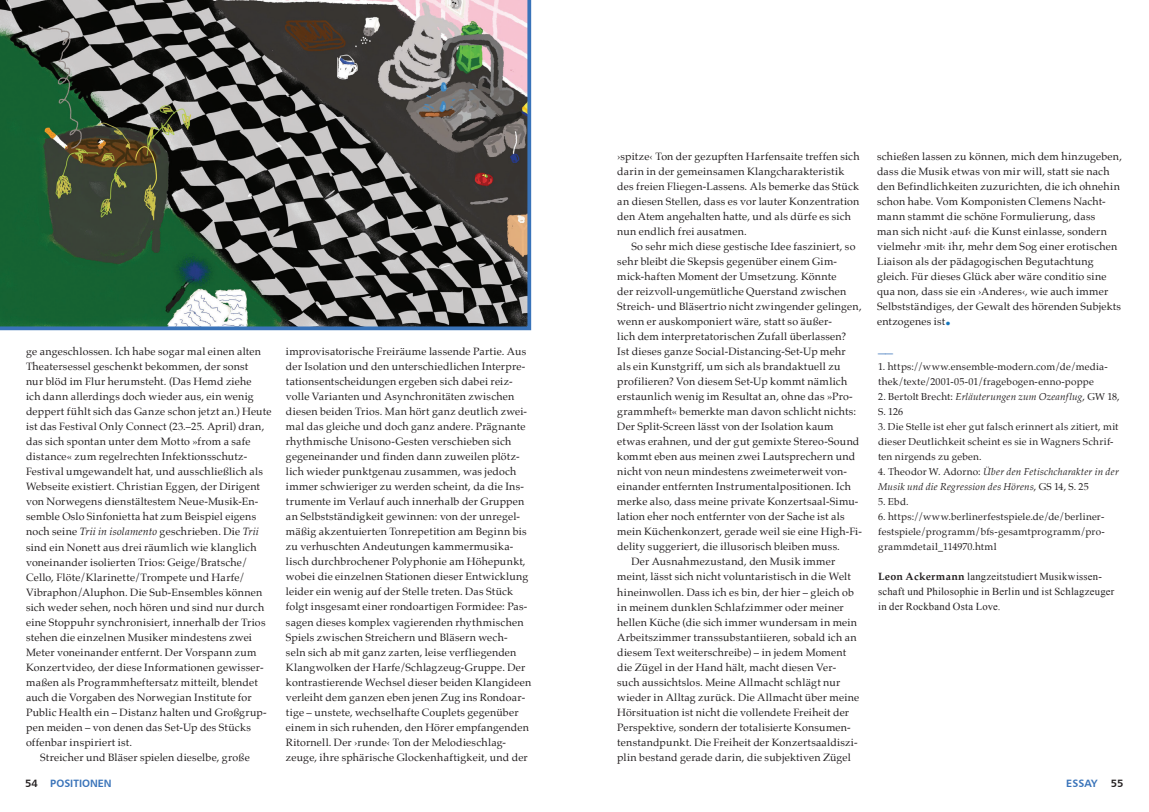
<style>
.page{position:relative;width:1149px;height:812px;background:#fff}
.page>*{position:absolute;margin:0;border:0;box-sizing:border-box;transform-origin:0 0}
.t1{font:700 23.75px "Palatino";color:#1575bb}
.t2{font:15px "Times New Roman";color:#3973b9}
.t3{font:10.62px/15px "Palatino";letter-spacing:.02em;color:#231f20}
.t4{font:10.62px/15px "Times New Roman";letter-spacing:.02em;color:#231f20}
.t5{font:10.62px "Humanist 777 BT Bold B";color:#3973b9}
.t6{font:10.62px "Humanist 777 BT Bold B";color:#231f20}
.t7{font:10px/15px "Palatino";letter-spacing:.02em;color:#231f20}
.t8{font:italic 10px/15px "Palatino";letter-spacing:.02em;color:#231f20}
.s1{font-style:italic}
.s2{color:#231f20}
.s3{font-style:normal}
.s4{font-family:"Palatino";font-weight:700}
</style>
<div class="page">
<svg style="left:0;top:0;width:531px;height:330px;background:#535f55"></svg>
<p class="t3" style="left:26px;top:344px;width:236px">ge angeschlossen. Ich habe sogar mal einen alten</p>
<p class="t3" style="left:26px;top:359px;width:224px">Theatersessel geschenkt bekommen, der sonst</p>
<p class="t3" style="left:26px;top:374px;width:227px">nur blöd im Flur herumsteht. (Das Hemd ziehe</p>
<p class="t3" style="left:26px;top:389px;width:229px">ich dann allerdings doch wieder aus, ein wenig</p>
<p class="t3" style="left:26px;top:404px;width:247px">deppert fühlt sich das Ganze schon jetzt an.) Heute</p>
<p class="t3" style="left:26px;top:419px;width:240px">ist das Festival Only Connect (23.–25. April) dran,</p>
<p class="t3" style="left:26px;top:434px;width:226px">das sich spontan unter dem Motto »from a safe</p>
<p class="t3" style="left:26px;top:449px;width:222px">distance« zum regelrechten Infektionsschutz-</p>
<p class="t3" style="left:26px;top:464px;width:238px">Festival umgewandelt hat, und ausschließlich als</p>
<p class="t3" style="left:26px;top:479px;width:235px">Webseite existiert. Christian Eggen, der Dirigent</p>
<p class="t3" style="left:26px;top:494px;width:234px">von Norwegens dienstältestem Neue-Musik-En-</p>
<p class="t3" style="left:26px;top:509px;width:232px">semble Oslo Sinfonietta hat zum Beispiel eigens</p>
<p class="t3" style="left:26px;top:524px;width:234px">noch seine <span class="s1">Trii in isolamento</span> geschrieben. Die <span class="s1">Trii</span></p>
<p class="t3" style="left:26px;top:539px;width:232px">sind ein Nonett aus drei räumlich wie klanglich</p>
<p class="t3" style="left:26px;top:554px;width:223px">voneinander isolierten Trios: Geige/Bratsche/</p>
<p class="t3" style="left:26px;top:569px;width:221px">Cello, Flöte/Klarinette/Trompete und Harfe/</p>
<p class="t3" style="left:26px;top:584px;width:238px">Vibraphon/Aluphon. Die Sub-Ensembles können</p>
<p class="t3" style="left:26px;top:599px;width:239px">sich weder sehen, noch hören und sind nur durch</p>
<p class="t3" style="left:26px;top:614px;width:241px">eine Stoppuhr synchronisiert, innerhalb der Trios</p>
<p class="t3" style="left:26px;top:629px;width:227px">stehen die einzelnen Musiker mindestens zwei</p>
<p class="t3" style="left:26px;top:644px;width:232px">Meter voneinander entfernt. Der Vorspann zum</p>
<p class="t3" style="left:26px;top:659px;width:239px">Konzertvideo, der diese Informationen gewisser-</p>
<p class="t3" style="left:26px;top:674px;width:233px">maßen als Programmheftersatz mitteilt, blendet</p>
<p class="t3" style="left:26px;top:689px;width:227px">auch die Vorgaben des Norwegian Institute for</p>
<p class="t3" style="left:26px;top:704px;width:242px">Public Health ein – Distanz halten und Großgrup-</p>
<p class="t3" style="left:26px;top:719px;width:226px">pen meiden – von denen das Set-Up des Stücks</p>
<p class="t3" style="left:26px;top:734px;width:107px">offenbar inspiriert ist.</p>
<p class="t3" style="left:40px;top:749px;width:211px">Streicher und Bläser spielen dieselbe, große</p>
<p class="t5" style="left:25px;top:776px;width:88px"><span class="s2">54</span> POSITIONEN</p>
<p class="t3" style="left:286px;top:344px;width:247px">improvisatorische Freiräume lassende Partie. Aus der Isolation und den unterschiedlichen Interpre&shy;tationsentscheidungen ergeben sich dabei reiz&shy;volle Varianten und Asynchronitäten zwischen diesen beiden Trios. Man hört ganz deutlich zwei&shy;mal das gleiche und doch ganz andere. Prägnante rhythmische Unisono-Gesten verschieben sich gegeneinander und finden dann zuweilen plötz&shy;lich wieder punktgenau zusammen, was jedoch immer schwieriger zu werden scheint, da die Ins&shy;trumente im Verlauf auch innerhalb der Gruppen an Selbstständigkeit gewinnen: von der unregel&shy;mäßig akzentuierten Tonrepetition am Beginn bis zu verhuschten Andeutungen kammermusika&shy;lisch durchbrochener Polyphonie am Höhepunkt, wobei die einzelnen Stationen dieser Entwicklung leider ein wenig auf der Stelle treten. Das Stück folgt insgesamt einer rondoartigen Formidee: Pas&shy;sagen dieses komplex vagierenden rhythmischen Spiels zwischen Streichern und Bläsern wech-<br>seln sich ab mit ganz zarten, leise verfliegenden Klangwolken der Harfe/Schlagzeug-Gruppe. Der kontrastierende Wechsel dieser beiden Klangideen verleiht dem ganzen eben jenen Zug ins Rondoar&shy;tige – unstete, wechselhafte Couplets gegenüber einem in sich ruhenden, den Hörer empfangenden Ritornell. Der ›runde‹ Ton der Melodieschlag&shy;zeuge, ihre sphärische Glockenhaftigkeit, und der</p>
<p class="t3" style="left:617px;top:149px;width:244px">›spitze‹ Ton der gezupften Harfensaite treffen sich darin in der gemeinsamen Klangcharakteristik des freien Fliegen-Lassens. Als bemerke das Stück an diesen Stellen, dass es vor lauter Konzentration den Atem angehalten hatte, und als dürfe es sich nun endlich frei ausatmen.</p>
<p class="t3" style="left:631px;top:239px;width:225px">So sehr mich diese gestische Idee fasziniert, so</p>
<p class="t3" style="left:617px;top:254px;width:221px">sehr bleibt die Skepsis gegenüber einem Gim-</p>
<p class="t3" style="left:617px;top:269px;width:220px">mick-haften Moment der Umsetzung. Könnte</p>
<p class="t3" style="left:617px;top:284px;width:231px">der reizvoll-ungemütliche Querstand zwischen</p>
<p class="t3" style="left:617px;top:299px;width:246px">Streich- und Bläsertrio nicht zwingender gelingen,</p>
<p class="t3" style="left:617px;top:314px;width:216px">wenn er auskomponiert wäre, statt so äußer-</p>
<p class="t3" style="left:617px;top:329px;width:230px">lich dem interpretatorischen Zufall überlassen?</p>
<p class="t3" style="left:617px;top:344px;width:230px">Ist dieses ganze Social-Distancing-Set-Up mehr</p>
<p class="t3" style="left:617px;top:359px;width:225px">als ein Kunstgriff, um sich als brandaktuell zu</p>
<p class="t3" style="left:617px;top:374px;width:231px">profilieren? Von diesem Set-Up kommt nämlich</p>
<p class="t3" style="left:617px;top:389px;width:237px">erstaunlich wenig im Resultat an, ohne das »Pro-</p>
<p class="t3" style="left:617px;top:404px;width:240px">grammheft« bemerkte man davon schlicht nichts:</p>
<p class="t3" style="left:617px;top:419px;width:218px">Der Split-Screen lässt von der Isolation kaum</p>
<p class="t3" style="left:617px;top:434px;width:243px">etwas erahnen, und der gut gemixte Stereo-Sound</p>
<p class="t3" style="left:617px;top:449px;width:239px">kommt eben aus meinen zwei Lautsprechern und</p>
<p class="t3" style="left:617px;top:464px;width:231px">nicht von neun mindestens zweimeterweit von-</p>
<p class="t3" style="left:617px;top:479px;width:235px">einander entfernten Instrumentalpositionen. Ich</p>
<p class="t3" style="left:617px;top:494px;width:242px">merke also, dass meine private Konzertsaal-Simu-</p>
<p class="t3" style="left:617px;top:509px;width:229px">lation eher noch entfernter von der Sache ist als</p>
<p class="t3" style="left:617px;top:524px;width:246px">mein Küchenkonzert, gerade weil sie eine High-Fi-</p>
<p class="t3" style="left:617px;top:539px;width:224px">delity suggeriert, die illusorisch bleiben muss.</p>
<p class="t3" style="left:631px;top:554px;width:205px">Der Ausnahmezustand, den Musik immer</p>
<p class="t3" style="left:617px;top:569px;width:235px">meint, lässt sich nicht voluntaristisch in die Welt</p>
<p class="t3" style="left:617px;top:584px;width:238px">hineinwollen. Dass ich es bin, der hier – gleich ob</p>
<p class="t3" style="left:617px;top:599px;width:228px">in meinem dunklen Schlafzimmer oder meiner</p>
<p class="t3" style="left:617px;top:614px;width:241px">hellen Küche (die sich immer wundersam in mein</p>
<p class="t3" style="left:617px;top:629px;width:241px">Arbeitszimmer transsubstantiieren, sobald ich an</p>
<p class="t3" style="left:617px;top:644px;width:230px">diesem Text weiterschreibe) – in jedem Moment</p>
<p class="t3" style="left:617px;top:659px;width:220px">die Zügel in der Hand hält, macht diesen Ver-</p>
<p class="t3" style="left:617px;top:674px;width:224px">such aussichtslos. Meine Allmacht schlägt nur</p>
<p class="t3" style="left:617px;top:689px;width:243px">wieder in Alltag zurück. Die Allmacht über meine</p>
<p class="t3" style="left:617px;top:704px;width:233px">Hörsituation ist nicht die vollendete Freiheit der</p>
<p class="t3" style="left:617px;top:719px;width:235px">Perspektive, sondern der totalisierte Konsumen-</p>
<p class="t3" style="left:617px;top:734px;width:242px">tenstandpunkt. Die Freiheit der Konzertsaaldiszi-</p>
<p class="t3" style="left:617px;top:749px;width:235px">plin bestand gerade darin, die subjektiven Zügel</p>
<p class="t3" style="left:876px;top:149px;width:246px">schießen lassen zu können, mich dem hinzugeben, dass die Musik etwas von mir will, statt sie nach den Befindlichkeiten zuzurichten, die ich ohnehin schon habe. Vom Komponisten Clemens Nacht&shy;mann stammt die schöne Formulierung, dass<br>man sich nicht ›auf‹ die Kunst einlasse, sondern vielmehr ›mit‹ ihr, mehr dem Sog einer erotischen Liaison als der pädagogischen Begutachtung gleich. Für dieses Glück aber wäre conditio sine qua non, dass sie ein ›Anderes‹<span class="s1">,</span> wie auch immer Selbstständiges, der Gewalt des hörenden Subjekts entzogenes ist</p>
<h1 class="t1" style="left:944px;top:297px;width:7px">.</h1>
<h2 class="t2" style="left:877px;top:336px;width:16px">__</h2>
<p class="t7" style="left:877px;top:359px;width:231px">1. https://www.ensemble-modern.com/de/media&shy;thek/texte/2001-05-01/fragebogen-enno-poppe</p>
<p class="t7" style="left:877px;top:389px;width:243px">2. Bertolt Brecht: <span class="s1">Erläuterungen zum Ozeanflug</span>, GW 18,<br>S. 126</p>
<p class="t7" style="left:877px;top:419px;width:242px">3. Die Stelle ist eher gut falsch erinnert als zitiert, mit dieser Deutlichkeit scheint es sie in Wagners Schrif&shy;ten nirgends zu geben.</p>
<p class="t8" style="left:877px;top:464px;width:242px"><span class="s3">4. Theodor W. Adorno:</span> Über den Fetischcharakter in der<br>Musik und die Regression des Hörens<span class="s3">, GS 14, S. 25</span></p>
<p class="t7" style="left:877px;top:494px;width:32px">5. Ebd.</p>
<p class="t7" style="left:877px;top:509px;width:228px;text-align:justify">6. https://www.berlinerfestspiele.de/de/berliner&shy;festspiele/programm/bfs-gesamtprogramm/pro&shy;grammdetail_114970.html</p>
<p class="t4" style="left:877px;top:569px;width:238px"><span class="s4">Leon Ackermann</span> langzeitstudiert Musikwissen&shy;schaft und Philosophie in Berlin und ist Schlagzeuger in der Rockband Osta Love.</p>
<p class="t5" style="left:1065px;top:777px;width:33px">ESSAY</p>
<p class="t6" style="left:1110px;top:776px;width:14px">55</p>
</div>
